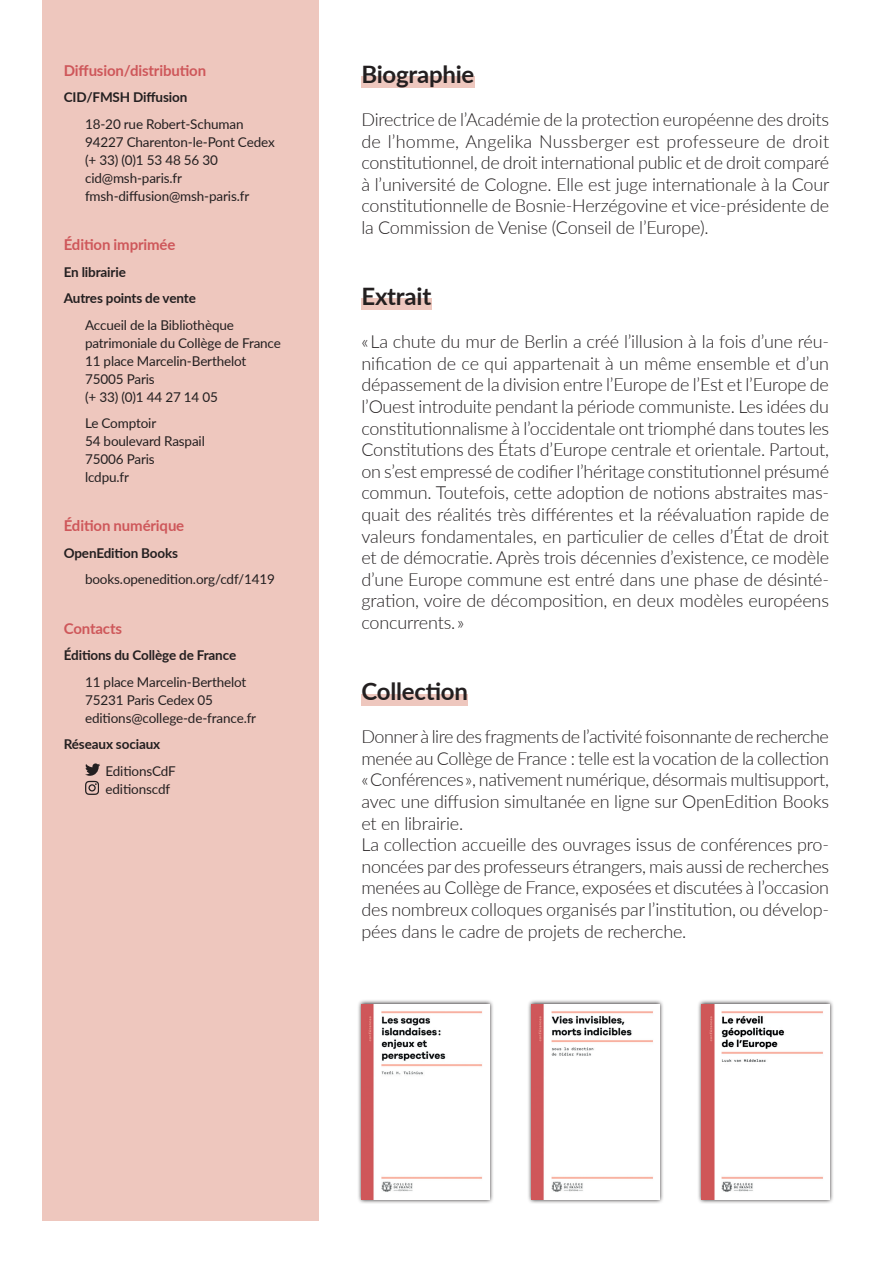
<style>
.page{position:relative;width:893px;height:1263px;background:#fff}
.page>*{position:absolute;margin:0;border:0;box-sizing:border-box;transform-origin:0 0}
.t1{font:700 24px "Lato";letter-spacing:-.01em;color:#231f20}
.t2{font:300 18px/21.6px "Lato";letter-spacing:-.02em;color:#231f20;text-align:justify}
.t3{font:700 15px "Lato";letter-spacing:-.01em;color:#ce575a}
.t4{font:13.5px/18px "Lato";letter-spacing:-.01em;color:#231f20}
.t5{font:700 13.5px/26.5px "Lato";letter-spacing:-.01em;color:#231f20}
</style>
<div class="page">
<div style="left:361px;top:77px;width:114px;height:11px;background:#eec7be"></div>
<div style="left:361px;top:299px;width:71px;height:11px;background:#eec7be"></div>
<div style="left:361px;top:694px;width:107px;height:11px;background:#eec7be"></div>
<svg style="left:358px;top:1000px;width:135px;height:203px;background:#d2d0d1"></svg>
<img style="left:361px;top:1004px;width:128px;height:195px">
<svg style="left:528px;top:1000px;width:135px;height:203px;background:#d2d0d1"></svg>
<img style="left:531px;top:1004px;width:128px;height:195px">
<svg style="left:698px;top:1000px;width:135px;height:203px;background:#d2c7c8"></svg>
<img style="left:702px;top:1004px;width:127px;height:195px">
<div style="left:43px;top:0;width:276px;height:1220px;background:#eec7be"></div>
<svg style="left:85px;top:763px;width:15px;height:32px"></svg>
<p class="t3" style="left:64px;top:59px;width:144px">Diffusion/distribution</p>
<p class="t5" style="left:64px;top:84px;width:125px">CID/FMSH Diffusion</p>
<p class="t4" style="left:85px;top:114px;width:191px">18-20 rue Robert-Schuman<br>94227 Charenton-le-Pont Cedex (+ 33) (0)1 53 48 56 30 cid@msh-paris.fr fmsh-diffusion@msh-paris.fr</p>
<p class="t3" style="left:64px;top:234px;width:113px">Édition imprimée</p>
<p class="t5" style="left:64px;top:258px;width:134px">En librairie<br>Autres points de vente</p>
<p class="t4" style="left:85px;top:315px;width:197px">Accueil de la Bibliothèque patrimoniale du Collège de France<br>11 place Marcelin-Berthelot<br>75005 Paris<br>(+ 33) (0)1 44 27 14 05</p>
<p class="t4" style="left:85px;top:414px;width:121px">Le Comptoir<br>54 boulevard Raspail<br>75006 Paris<br>lcdpu.fr</p>
<p class="t3" style="left:64px;top:515px;width:122px">Édition numérique</p>
<p class="t5" style="left:64px;top:539px;width:116px">OpenEdition Books</p>
<p class="t4" style="left:85px;top:570px;width:192px">books.openedition.org/cdf/1419</p>
<p class="t3" style="left:64px;top:617px;width:60px">Contacts</p>
<p class="t5" style="left:64px;top:641px;width:174px">Éditions du Collège de France</p>
<p class="t4" style="left:85px;top:672px;width:173px">11 place Marcelin-Berthelot<br>75231 Paris Cedex 05 editions@college-de-france.fr</p>
<p class="t5" style="left:64px;top:730px;width:98px">Réseaux sociaux</p>
<p class="t4" style="left:106px;top:761px;width:72px">EditionsCdF editionscdf</p>
<h1 class="t1" style="left:361px;top:57px;width:114px">Biographie</h1>
<p class="t2" style="left:361px;top:108px;width:470px">Directrice de l’Académie de la protection européenne des droits de l’homme, Angelika Nussberger est professeure de droit constitutionnel, de droit international public et de droit comparé à l’université de Cologne. Elle est juge internationale à la Cour constitutionnelle de Bosnie-Herzégovine et vice-présidente de la Commission de Venise (Conseil de l’Europe).</p>
<h1 class="t1" style="left:361px;top:279px;width:71px">Extrait</h1>
<p class="t2" style="left:361px;top:330px;width:469px">« La chute du mur de Berlin a créé l’illusion à la fois d’une réu&shy;nification de ce qui appartenait à un même ensemble et d’un dépassement de la division entre l’Europe de l’Est et l’Europe de l’Ouest introduite pendant la période communiste. Les idées du constitutionnalisme à l’occidentale ont triomphé dans toutes les Constitutions des États d’Europe centrale et orientale. Partout, on s’est empressé de codifier l’héritage constitutionnel présumé commun. Toutefois, cette adoption de notions abstraites mas&shy;quait des réalités très différentes et la réévaluation rapide de valeurs fondamentales, en particulier de celles d’État de droit et de démocratie. Après trois décennies d’existence, ce modèle d’une Europe commune est entré dans une phase de désinté&shy;gration, voire de décomposition, en deux modèles européens concurrents. »</p>
<h1 class="t1" style="left:361px;top:674px;width:108px">Collection</h1>
<p class="t2" style="left:361px;top:725px;width:469px;text-align:left">Donner à lire des fragments de l’activité foisonnante de recherche menée au Collège de France : telle est la vocation de la collection « Conférences », nativement numérique, désormais multisupport, avec une diffusion simultanée en ligne sur OpenEdition Books et en librairie.<br>La collection accueille des ouvrages issus de conférences pro&shy;noncées par des professeurs étrangers, mais aussi de recherches menées au Collège de France, exposées et discutées à l’occasion des nombreux colloques organisés par l’institution, ou dévelop&shy;pées dans le cadre de projets de recherche.</p>
</div>
